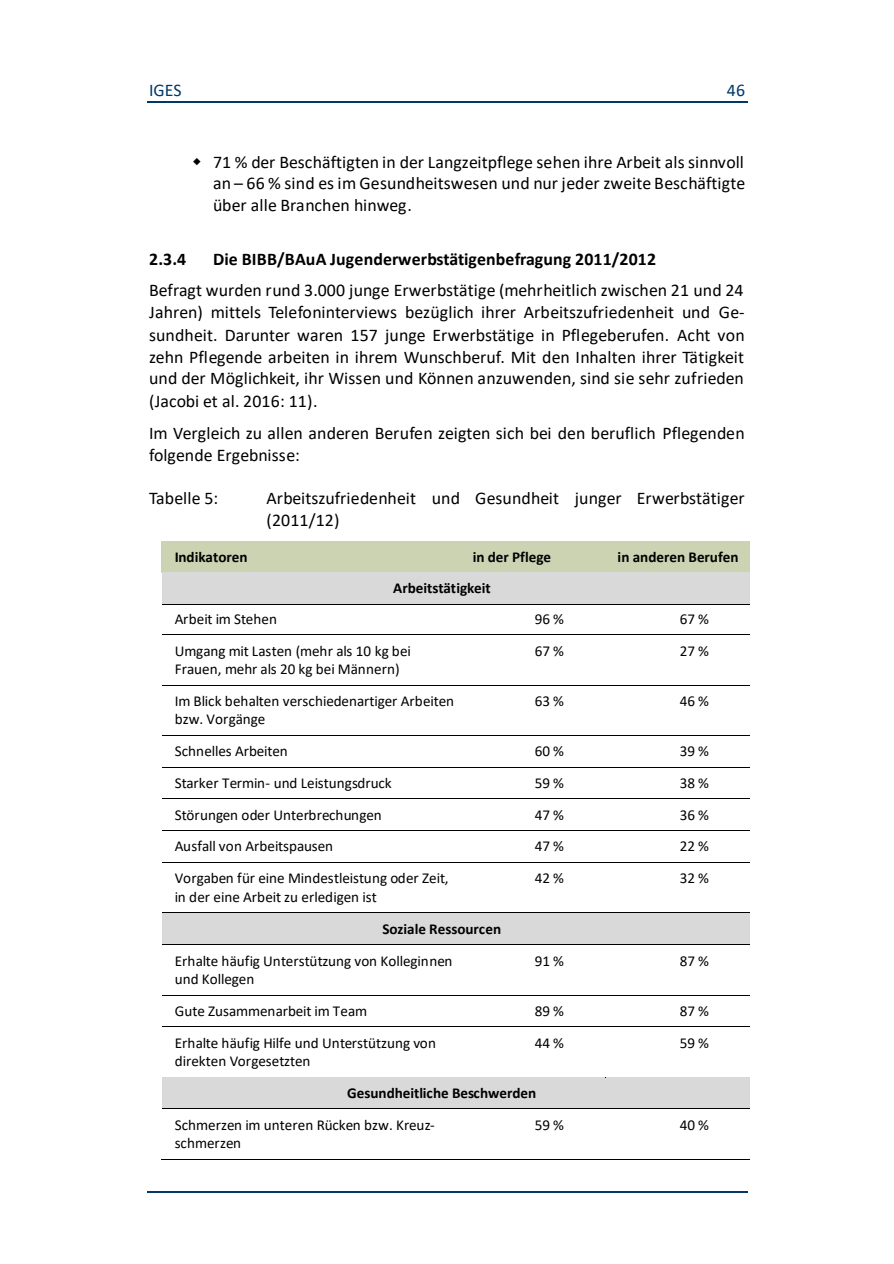
<style>
.page{position:relative;width:894px;height:1264px;background:#fff}
.page>*{position:absolute;margin:0;border:0;box-sizing:border-box;transform-origin:0 0}
.t1{font:17.85px/22px "Fdngwv Calibri";color:#000;text-align:justify}
.t2{font:700 17.85px "Bdgnml Calibri";letter-spacing:.005em;color:#000}
.t3{font:17.85px "Fdngwv Calibri";color:#00386a}
.t4{font:700 17.85px "Jbdvbb Calibri";color:#000}
.t5{font:15.15px/18.3px "Qxjlng Calibri";color:#000}
.t6{font:700 15.15px "Jbdvbb Calibri";color:#000}
</style>
<div class="page">
<hr style="left:147px;top:102px;width:600px;height:1px;background:#00386a">
<hr style="left:147px;top:1191px;width:600px;height:1px;background:#00386a">
<div style="left:162px;top:541px;width:298px;height:31px;background:#cbd3b2"></div>
<div style="left:460px;top:541px;width:144px;height:31px;background:#cbd3b2"></div>
<div style="left:604px;top:541px;width:145px;height:31px;background:#cbd3b2"></div>
<div style="left:175px;top:579px;width:570px;height:18px;background:#d9d9d9"></div>
<div style="left:162px;top:572px;width:298px;height:7px;background:#d9d9d9"></div>
<div style="left:460px;top:572px;width:145px;height:7px;background:#d9d9d9"></div>
<div style="left:605px;top:572px;width:144px;height:7px;background:#d9d9d9"></div>
<div style="left:162px;top:597px;width:587px;height:6px;background:#d9d9d9"></div>
<hr style="left:162px;top:603px;width:298px;height:1px;background:#000">
<hr style="left:460px;top:603px;width:145px;height:1px;background:#000">
<hr style="left:605px;top:603px;width:144px;height:1px;background:#000">
<hr style="left:162px;top:634px;width:298px;height:1px;background:#000">
<hr style="left:460px;top:634px;width:145px;height:1px;background:#000">
<hr style="left:605px;top:634px;width:144px;height:1px;background:#000">
<hr style="left:162px;top:684px;width:298px;height:1px;background:#000">
<hr style="left:460px;top:684px;width:145px;height:1px;background:#000">
<hr style="left:605px;top:684px;width:144px;height:1px;background:#000">
<hr style="left:162px;top:735px;width:298px;height:1px;background:#000">
<hr style="left:460px;top:735px;width:145px;height:1px;background:#000">
<hr style="left:605px;top:735px;width:144px;height:1px;background:#000">
<hr style="left:162px;top:767px;width:298px;height:1px;background:#000">
<hr style="left:460px;top:767px;width:145px;height:1px;background:#000">
<hr style="left:605px;top:767px;width:144px;height:1px;background:#000">
<hr style="left:162px;top:798px;width:298px;height:1px;background:#000">
<hr style="left:460px;top:798px;width:145px;height:1px;background:#000">
<hr style="left:605px;top:798px;width:144px;height:1px;background:#000">
<hr style="left:162px;top:830px;width:298px;height:1px;background:#000">
<hr style="left:460px;top:830px;width:145px;height:1px;background:#000">
<hr style="left:605px;top:830px;width:144px;height:1px;background:#000">
<hr style="left:162px;top:862px;width:298px;height:1px;background:#000">
<hr style="left:460px;top:862px;width:145px;height:1px;background:#000">
<hr style="left:605px;top:862px;width:144px;height:1px;background:#000">
<div style="left:175px;top:919px;width:570px;height:18px;background:#d9d9d9"></div>
<div style="left:162px;top:912px;width:298px;height:7px;background:#d9d9d9"></div>
<div style="left:460px;top:912px;width:145px;height:7px;background:#d9d9d9"></div>
<div style="left:605px;top:912px;width:144px;height:7px;background:#d9d9d9"></div>
<div style="left:162px;top:937px;width:587px;height:7px;background:#d9d9d9"></div>
<hr style="left:162px;top:944px;width:298px;height:1px;background:#000">
<hr style="left:460px;top:944px;width:145px;height:1px;background:#000">
<hr style="left:605px;top:944px;width:144px;height:1px;background:#000">
<hr style="left:162px;top:994px;width:298px;height:1px;background:#000">
<hr style="left:460px;top:994px;width:145px;height:1px;background:#000">
<hr style="left:605px;top:994px;width:144px;height:1px;background:#000">
<hr style="left:162px;top:1026px;width:298px;height:1px;background:#000">
<hr style="left:460px;top:1026px;width:145px;height:1px;background:#000">
<hr style="left:605px;top:1026px;width:144px;height:1px;background:#000">
<div style="left:175px;top:1083px;width:570px;height:19px;background:#d9d9d9"></div>
<hr style="left:162px;top:1076px;width:298px;height:1px;background:#000">
<div style="left:162px;top:1077px;width:298px;height:6px;background:#d9d9d9"></div>
<hr style="left:460px;top:1076px;width:145px;height:1px;background:#000">
<div style="left:460px;top:1077px;width:145px;height:6px;background:#d9d9d9"></div>
<hr style="left:605px;top:1076px;width:144px;height:1px;background:#000">
<div style="left:605px;top:1077px;width:144px;height:6px;background:#d9d9d9"></div>
<div style="left:162px;top:1101px;width:587px;height:6px;background:#d9d9d9"></div>
<hr style="left:162px;top:1107px;width:298px;height:1px;background:#000">
<hr style="left:460px;top:1107px;width:145px;height:1px;background:#000">
<hr style="left:605px;top:1107px;width:144px;height:1px;background:#000">
<hr style="left:161px;top:1158px;width:299px;height:1px;background:#000">
<hr style="left:459px;top:1158px;width:146px;height:1px;background:#000">
<hr style="left:604px;top:1158px;width:145px;height:1px;background:#000">
<p class="t3" style="left:149px;top:83px;width:34px">IGES</p>
<p class="t3" style="left:726px;top:83px;width:20px">46</p>
<p class="t1" style="left:213px;top:152px;width:533px">71 % der Beschäftigten in der Langzeitpflege sehen ihre Arbeit als sinnvoll an – 66 % sind es im Gesundheitswesen und nur jeder zweite Beschäftigte über alle Branchen hinweg.</p>
<h3 class="t4" style="left:149px;top:251px;width:39px">2.3.4</h3>
<h3 class="t2" style="left:213px;top:251px;width:444px">Die BIBB/BAuA Jugenderwerbstätigenbefragung 2011/2012</h3>
<p class="t1" style="left:149px;top:281px;width:596px">Befragt wurden rund 3.000 junge Erwerbstätige (mehrheitlich zwischen 21 und 24<br>Jahren) mittels Telefoninterviews bezüglich ihrer Arbeitszufriedenheit und Ge‐ sundheit. Darunter waren 157 junge Erwerbstätige in Pflegeberufen. Acht von zehn Pflegende arbeiten in ihrem Wunschberuf. Mit den Inhalten ihrer Tätigkeit und der Möglichkeit, ihr Wissen und Können anzuwenden, sind sie sehr zufrieden (Jacobi et al. 2016: 11).</p>
<p class="t1" style="left:149px;top:423px;width:596px">Im Vergleich zu allen anderen Berufen zeigten sich bei den beruflich Pflegenden folgende Ergebnisse:</p>
<p class="t1" style="left:149px;top:488px;width:71px">Tabelle 5:</p>
<p class="t1" style="left:266px;top:488px;width:479px">Arbeitszufriedenheit und Gesundheit junger Erwerbstätiger (2011/12)</p>
<p class="t6" style="left:175px;top:550px;width:74px">Indikatoren</p>
<p class="t6" style="left:472px;top:550px;width:80px">in der Pflege</p>
<p class="t6" style="left:617px;top:550px;width:122px">in anderen Berufen</p>
<p class="t6" style="left:393px;top:581px;width:99px">Arbeitstätigkeit</p>
<p class="t5" style="left:175px;top:611px;width:104px">Arbeit im Stehen</p>
<p class="t5" style="left:534px;top:611px;width:31px">96 %</p>
<p class="t5" style="left:679px;top:611px;width:31px">67 %</p>
<p class="t5" style="left:175px;top:642px;width:238px">Umgang mit Lasten (mehr als 10 kg bei<br>Frauen, mehr als 20 kg bei Männern)</p>
<p class="t5" style="left:534px;top:642px;width:31px">67 %</p>
<p class="t5" style="left:679px;top:642px;width:31px">27 %</p>
<p class="t5" style="left:175px;top:693px;width:281px">Im Blick behalten verschiedenartiger Arbeiten bzw. Vorgänge</p>
<p class="t5" style="left:534px;top:693px;width:31px">63 %</p>
<p class="t5" style="left:679px;top:693px;width:31px">46 %</p>
<p class="t5" style="left:175px;top:743px;width:115px">Schnelles Arbeiten</p>
<p class="t5" style="left:534px;top:743px;width:31px">60 %</p>
<p class="t5" style="left:679px;top:743px;width:31px">39 %</p>
<p class="t5" style="left:175px;top:775px;width:218px">Starker Termin- und Leistungsdruck</p>
<p class="t5" style="left:534px;top:775px;width:31px">59 %</p>
<p class="t5" style="left:679px;top:775px;width:31px">38 %</p>
<p class="t5" style="left:175px;top:807px;width:208px">Störungen oder Unterbrechungen</p>
<p class="t5" style="left:534px;top:807px;width:31px">47 %</p>
<p class="t5" style="left:679px;top:807px;width:31px">36 %</p>
<p class="t5" style="left:175px;top:838px;width:160px">Ausfall von Arbeitspausen</p>
<p class="t5" style="left:534px;top:838px;width:31px">47 %</p>
<p class="t5" style="left:679px;top:838px;width:31px">22 %</p>
<p class="t5" style="left:175px;top:870px;width:275px">Vorgaben für eine Mindestleistung oder Zeit, in der eine Arbeit zu erledigen ist</p>
<p class="t5" style="left:534px;top:870px;width:31px">42 %</p>
<p class="t5" style="left:679px;top:870px;width:31px">32 %</p>
<p class="t6" style="left:382px;top:922px;width:120px">Soziale Ressourcen</p>
<p class="t5" style="left:175px;top:952px;width:279px">Erhalte häufig Unterstützung von Kolleginnen und Kollegen</p>
<p class="t5" style="left:534px;top:952px;width:31px">91 %</p>
<p class="t5" style="left:679px;top:952px;width:31px">87 %</p>
<p class="t5" style="left:175px;top:1002px;width:194px">Gute Zusammenarbeit im Team</p>
<p class="t5" style="left:534px;top:1002px;width:31px">89 %</p>
<p class="t5" style="left:679px;top:1002px;width:31px">87 %</p>
<p class="t5" style="left:175px;top:1034px;width:263px">Erhalte häufig Hilfe und Unterstützung von direkten Vorgesetzten</p>
<p class="t5" style="left:534px;top:1034px;width:31px">44 %</p>
<p class="t5" style="left:679px;top:1034px;width:31px">59 %</p>
<p class="t6" style="left:347px;top:1086px;width:190px">Gesundheitliche Beschwerden</p>
<p class="t5" style="left:175px;top:1116px;width:261px;line-height:17.9px">Schmerzen im unteren Rücken bzw. Kreuz&shy;schmerzen</p>
<p class="t5" style="left:534px;top:1116px;width:31px">59 %</p>
<p class="t5" style="left:679px;top:1116px;width:31px">40 %</p>
</div>
